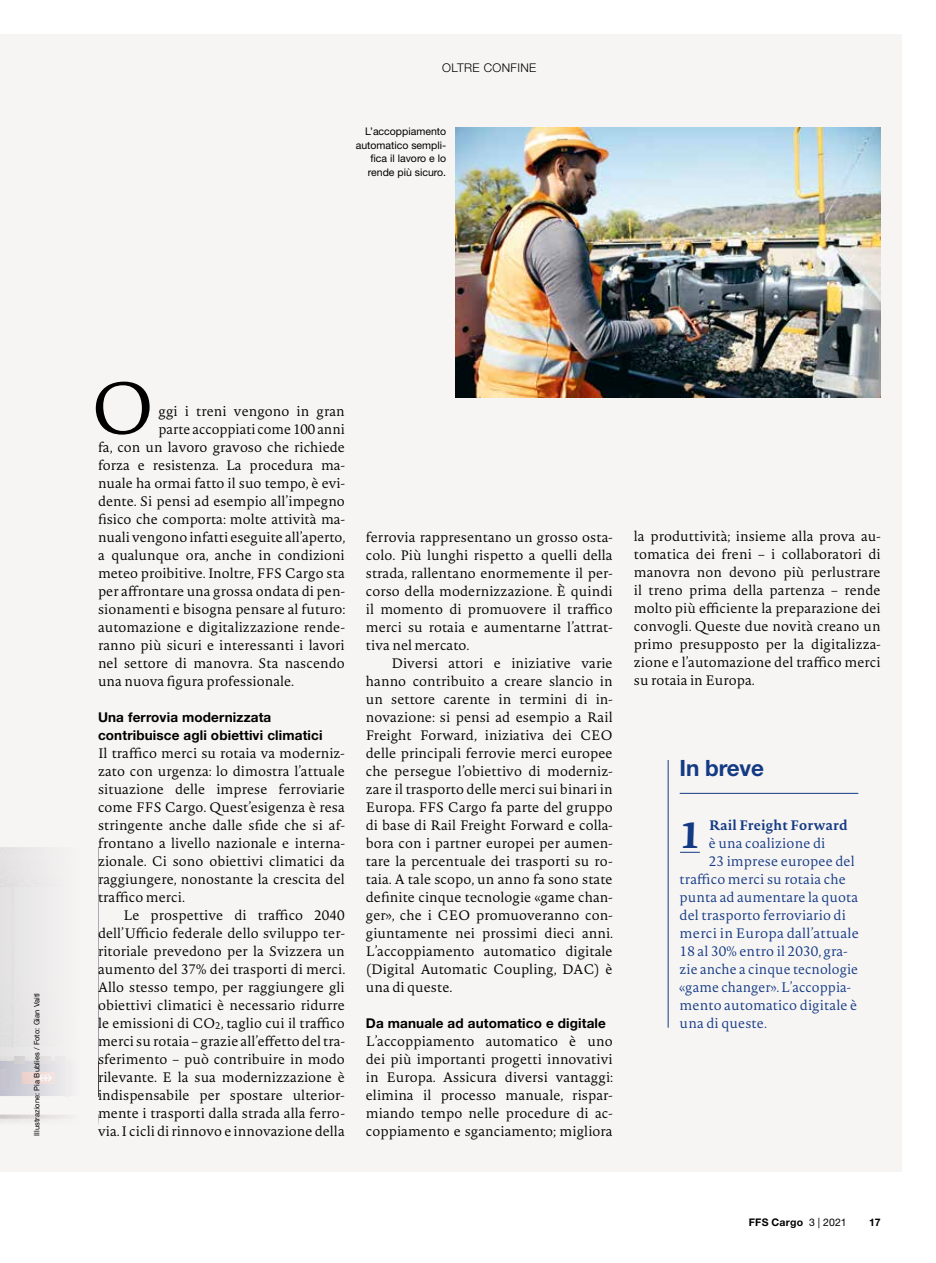
<style>
.page{position:relative;width:936px;height:1263px;background:#fff}
.page>*{position:absolute;margin:0;border:0;box-sizing:border-box;transform-origin:0 0}
.t1{font:300 72px "Novel Pro";color:#000}
.t2{font:italic 800 36px "Novel Pro";color:#143a84}
.t3{font:700 22.5px "Helvetica Neue LT Std";letter-spacing:-.01em;color:#143a84}
.t4{font:300 13.5px/18px "Novel Pro";letter-spacing:.005em;color:#000;text-align:justify}
.t5{font:300 13.5px "Novel Pro";letter-spacing:.01em;color:#143a84}
.t6{font:700 13.5px/18px "Helvetica Neue LT Std";letter-spacing:.01em;color:#000}
.t7{font:700 13.5px "Novel Pro";letter-spacing:.01em;color:#143a84}
.t8{font:300 12px "Helvetica Neue LT Std";letter-spacing:.03em;color:#000}
.t9{font:10.5px/13.5px "Helvetica Neue LT Std";color:#000;text-align:right}
.t10{font:700 10.5px "Helvetica Neue LT Std";letter-spacing:.02em;color:#000}
.t11{font:7.5px "Helvetica Neue LT Std";letter-spacing:.01em;color:#000}
.s1{font-weight:400}
</style>
<div class="page">
<div style="left:0;top:34px;width:901px;height:1138px;background:#f7f5f4"></div>
<hr style="left:98px;top:1061px;width:1px;height:35px;background:#49434a">
<svg style="left:0;top:847px;width:65px;height:275px;fill:#eae8e8"></svg>
<img style="left:455px;top:128px;width:425px;height:270px">
<hr style="left:679px;top:793px;width:179px;height:1px;background:#143a84">
<hr style="left:667px;top:760px;width:1px;height:268px;background:#143a84">
<svg style="left:680px;top:852px;width:19px;height:1px"></svg>
<p class="t8" style="left:442px;top:61px;width:96px">OLTRE CONFINE</p>
<p class="t9" style="left:355px;top:124px;width:92px">L’accoppiamento automatico sempli&shy;fica il lavoro e lo rende più sicuro.</p>
<p class="t11" style="left:32px;top:1136px;width:144px;rotate:-90deg">Illustrazione: Pia Bublies / Foto: Gian Vaitl</p>
<h1 class="t1" style="left:91px;top:354px;width:64px">O</h1>
<p class="t4" style="left:158px;top:401px;width:188px">ggi i treni vengono in gran</p>
<p class="t4" style="left:158px;top:419px;width:188px">parte accoppiati come 100 anni</p>
<p class="t4" style="left:98px;top:437px;width:248px">fa, con un lavoro gravoso che richiede</p>
<p class="t4" style="left:98px;top:455px;width:248px">forza e resistenza. La procedura ma-</p>
<p class="t4" style="left:98px;top:473px;width:248px">nuale ha ormai fatto il suo tempo, è evi-</p>
<p class="t4" style="left:98px;top:491px;width:248px">dente. Si pensi ad esempio all’impegno</p>
<p class="t4" style="left:98px;top:509px;width:248px">fisico che comporta: molte attività ma-</p>
<p class="t4" style="left:98px;top:527px;width:249px">nuali vengono infatti eseguite all’aperto,</p>
<p class="t4" style="left:98px;top:545px;width:248px">a qualunque ora, anche in condizioni</p>
<p class="t4" style="left:98px;top:563px;width:248px">meteo proibitive. Inoltre, FFS Cargo sta</p>
<p class="t4" style="left:98px;top:581px;width:248px">per affrontare una grossa ondata di pen-</p>
<p class="t4" style="left:98px;top:599px;width:249px">sionamenti e bisogna pensare al futuro:</p>
<p class="t4" style="left:98px;top:617px;width:248px">automazione e digitalizzazione rende-</p>
<p class="t4" style="left:98px;top:635px;width:248px">ranno più sicuri e interessanti i lavori</p>
<p class="t4" style="left:98px;top:653px;width:248px">nel settore di manovra. Sta nascendo</p>
<p class="t4" style="left:98px;top:671px;width:198px">una nuova figura professionale.</p>
<p class="t6" style="left:98px;top:707px;width:226px">Una ferrovia modernizzata contribuisce agli obiettivi climatici</p>
<p class="t4" style="left:98px;top:743px;width:248px">Il traffico merci su rotaia va moderniz&shy;zato con urgenza: lo dimostra l’attuale situazione delle imprese ferroviarie come FFS Cargo. Quest’esigenza è resa stringente anche dalle sfide che si af&shy;frontano a livello nazionale e interna&shy;zionale. Ci sono obiettivi climatici da raggiungere, nonostante la crescita del traffico merci.</p>
<p class="t4" style="left:98px;top:905px;width:249px;text-indent:26px">Le prospettive di traffico 2040 dell’Ufficio federale dello sviluppo ter&shy;ritoriale prevedono per la Svizzera un aumento del 37% dei trasporti di merci.<br>Allo stesso tempo, per raggiungere gli obiettivi climatici è necessario ridurre le emissioni di CO<sub>2</sub>, taglio cui il traffico merci su rotaia – grazie all’effetto del tra&shy;sferimento – può contribuire in modo rilevante. E la sua modernizzazione è indispensabile per spostare ulterior&shy;mente i trasporti dalla strada alla ferro&shy;via. I cicli di rinnovo e innovazione della</p>
<p class="t4" style="left:366px;top:527px;width:248px">ferrovia rappresentano un grosso osta&shy;colo. Più lunghi rispetto a quelli della strada, rallentano enormemente il per&shy;corso della modernizzazione. È quindi il momento di promuovere il traffico merci su rotaia e aumentarne l’attrat&shy;tiva nel mercato.</p>
<p class="t4" style="left:366px;top:653px;width:249px;text-indent:26px">Diversi attori e iniziative varie hanno contribuito a creare slancio in un settore carente in termini di in&shy;novazione: si pensi ad esempio a Rail Freight Forward, iniziativa dei CEO delle principali ferrovie merci europee che persegue l’obiettivo di moderniz&shy;zare il trasporto delle merci sui binari in Europa. FFS Cargo fa parte del gruppo di base di Rail Freight Forward e colla&shy;bora con i partner europei per aumen&shy;tare la percentuale dei trasporti su ro&shy;taia. A tale scopo, un anno fa sono state definite cinque tecnologie «game chan&shy;ger», che i CEO promuoveranno con&shy;giuntamente nei prossimi dieci anni.<br>L’accoppiamento automatico digitale (Digital Automatic Coupling, DAC) è una di queste.</p>
<p class="t6" style="left:366px;top:1013px;width:241px">Da manuale ad automatico e digitale</p>
<p class="t4" style="left:366px;top:1031px;width:249px">L’accoppiamento automatico è uno dei più importanti progetti innovativi in Europa. Assicura diversi vantaggi: elimina il processo manuale, rispar&shy;miando tempo nelle procedure di ac&shy;coppiamento e sganciamento; migliora</p>
<p class="t4" style="left:634px;top:527px;width:248px">la produttività; insieme alla prova au&shy;tomatica dei freni – i collaboratori di manovra non devono più perlustrare il treno prima della partenza – rende molto più efficiente la preparazione dei convogli. Queste due novità creano un primo presupposto per la digitalizza&shy;zione e l’automazione del traffico merci su rotaia in Europa.</p>
<h3 class="t3" style="left:679px;top:754px;width:86px">In breve</h3>
<p class="t7" style="left:708px;top:814px;width:140px">Rail Freight Forward</p>
<p class="t5" style="left:708px;top:833px;width:118px">è una coalizione di</p>
<p class="t5" style="left:708px;top:851px;width:147px">23 imprese europee del</p>
<p class="t5" style="left:679px;top:869px;width:168px">traffico merci su rotaia che</p>
<p class="t5" style="left:679px;top:887px;width:180px">punta ad aumentare la quota</p>
<p class="t5" style="left:679px;top:905px;width:168px">del trasporto ferroviario di</p>
<p class="t5" style="left:679px;top:923px;width:181px">merci in Europa dall’attuale</p>
<p class="t5" style="left:679px;top:941px;width:169px">18 al 30% entro il 2030, gra-</p>
<p class="t5" style="left:679px;top:959px;width:180px">zie anche a cinque tecnologie</p>
<p class="t5" style="left:679px;top:977px;width:173px">«game changer». L’accoppia-</p>
<p class="t5" style="left:679px;top:995px;width:179px">mento automatico digitale è</p>
<p class="t5" style="left:679px;top:1013px;width:89px">una di queste.</p>
<h2 class="t2" style="left:680px;top:807px;width:22px">1</h2>
<p class="t10" style="left:748px;top:1215px;width:99px">FFS Cargo <span class="s1">3 | 2021</span></p>
<p class="t10" style="left:869px;top:1215px;width:13px">17</p>
</div>
